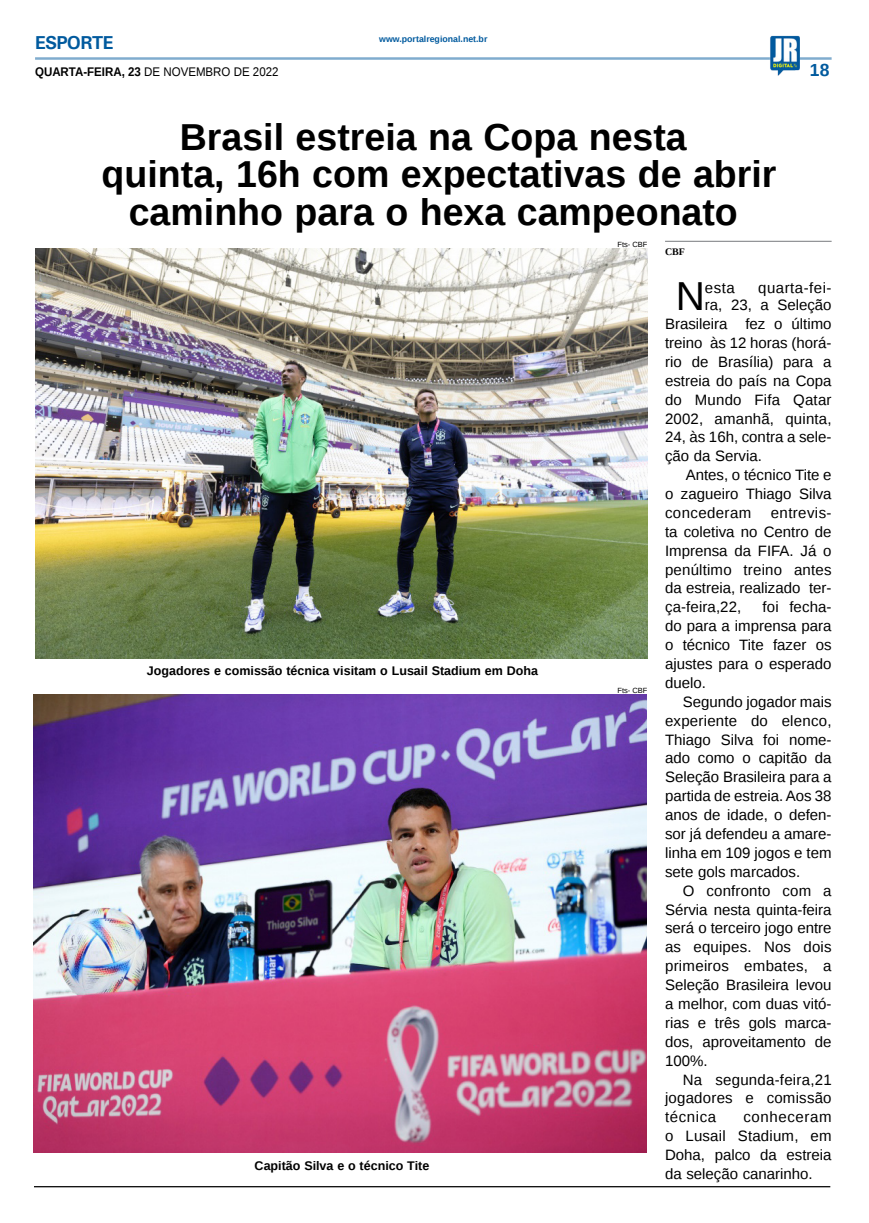
<style>
.page{position:relative;width:869px;height:1223px;background:#fff}
.page>*{position:absolute;margin:0;border:0;box-sizing:border-box;transform-origin:0 0}
.MATÉRIA{font:40.38px "Liberation Sans";color:#000}
.TÍTULO{font:700 37.5px/37.5px "Liberation Sans";color:#000;text-align:center}
.TITULO_PG{font:700 18.75px "Univers";letter-spacing:-.04em;color:#005a9e}
.TÍTULO-2{font:700 17.5px "Liberation Sans";color:#005a9e}
.MATÉRIA-2{font:15px/18.9px "Liberation Sans";color:#000;text-align:justify}
.LEGENDA{font:700 12.5px "Liberation Sans";color:#000}
.DATA_PG{font:12.5px "Liberation Sans";color:#000;scale:.92 1}
.CRÉDITO_NOME{font:700 10px "Liberation Serif";color:#000}
.DATA_PG-2{font:700 8.75px "Liberation Sans";color:#005a9e}
.CRÉDITO_FOTO{font:7.5px "Liberation Sans";color:#000}
.s1{font-weight:700}
</style>
<div class="page">
<hr style="left:35px;top:57px;width:796px;height:3px;background:#005a9e">
<img style="left:769px;top:36px;width:30px;height:40px">
<hr style="left:34px;top:1186px;width:795px;height:1px;background:#000">
<img style="left:35px;top:248px;width:612px;height:410px">
<img style="left:34px;top:694px;width:612px;height:458px">
<hr style="left:664px;top:241px;width:167px;height:1px;background:#939598">
<p class="TITULO_PG" style="left:35px;top:31px;width:80px">ESPORTE</p>
<p class="DATA_PG" style="left:35px;top:65px;width:266px"><span class="s1">QUARTA-FEIRA, 23</span> DE NOVEMBRO DE 2022</p>
<p class="DATA_PG-2" style="left:379px;top:33px;width:110px">www.portalregional.net.br</p>
<p class="TÍTULO-2" style="left:809px;top:58px;width:21px">18</p>
<p class="TÍTULO" style="left:180px;top:117px;width:508px">Brasil estreia na Copa nesta</p>
<p class="TÍTULO" style="left:102px;top:155px;width:676px">quinta, 16h com expectativas de abrir caminho para o hexa campeonato</p>
<p class="CRÉDITO_NOME" style="left:664px;top:245px;width:21px">CBF</p>
<p class="MATÉRIA" style="left:675px;top:273px;width:31px">N</p>
<p class="MATÉRIA-2" style="left:704px;top:279px;width:31px">esta</p>
<p class="CRÉDITO_FOTO" style="left:617px;top:240px;width:31px">Fts- CBF</p>
<p class="MATÉRIA-2" style="left:704px;top:279px;width:128px;line-height:17.5px;text-align:right">quarta-fei-<br>ra, 23, a Seleção</p>
<p class="MATÉRIA-2" style="left:664px;top:315px;width:168px">Brasileira fez o último treino às 12 horas (horá&shy;rio de Brasília) para a estreia do país na Copa do Mundo Fifa Qatar 2002, amanhã, quinta, 24, às 16h, contra a sele&shy;ção da Servia.</p>
<p class="MATÉRIA-2" style="left:664px;top:466px;width:168px;text-indent:21px">Antes, o técnico Tite e o zagueiro Thiago Silva concederam</p>
<p class="MATÉRIA-2" style="left:664px;top:504px;width:168px;text-indent:106px">entrevis&shy;ta coletiva no Centro de Imprensa da FIFA. Já o penúltimo treino antes da estreia, realizado ter&shy;ça-feira,22,</p>
<p class="MATÉRIA-2" style="left:664px;top:598px;width:168px;text-indent:97px">foi fecha&shy;do para a imprensa para o técnico Tite fazer os ajustes para o esperado duelo.</p>
<p class="MATÉRIA-2" style="left:664px;top:692px;width:168px;text-indent:18px">Segundo jogador mais experiente do elenco, Thiago Silva foi nome&shy;ado como o capitão da Seleção Brasileira para a partida de estreia. Aos 38 anos de idade, o defen&shy;sor já defendeu a amare&shy;linha em 109 jogos e tem sete gols marcados.</p>
<p class="MATÉRIA-2" style="left:664px;top:881px;width:168px;text-indent:18px">O confronto com a Sérvia nesta quinta-feira será o terceiro jogo entre as equipes. Nos dois primeiros embates, a Seleção Brasileira levou a melhor, com duas vitó&shy;rias e três gols marca&shy;dos, aproveitamento de 100%.</p>
<p class="MATÉRIA-2" style="left:664px;top:1070px;width:168px;text-indent:18px">Na segunda-feira,21 jogadores e comissão técnica</p>
<p class="LEGENDA" style="left:147px;top:662px;width:392px">Jogadores e comissão técnica visitam o Lusail Stadium em Doha</p>
<p class="CRÉDITO_FOTO" style="left:617px;top:686px;width:31px">Fts- CBF</p>
<p class="MATÉRIA-2" style="left:664px;top:1108px;width:168px;text-indent:78px">conheceram o Lusail Stadium, em Doha, palco da estreia da seleção canarinho.</p>
<p class="LEGENDA" style="left:254px;top:1157px;width:176px">Capitão Silva e o técnico Tite</p>
</div>
